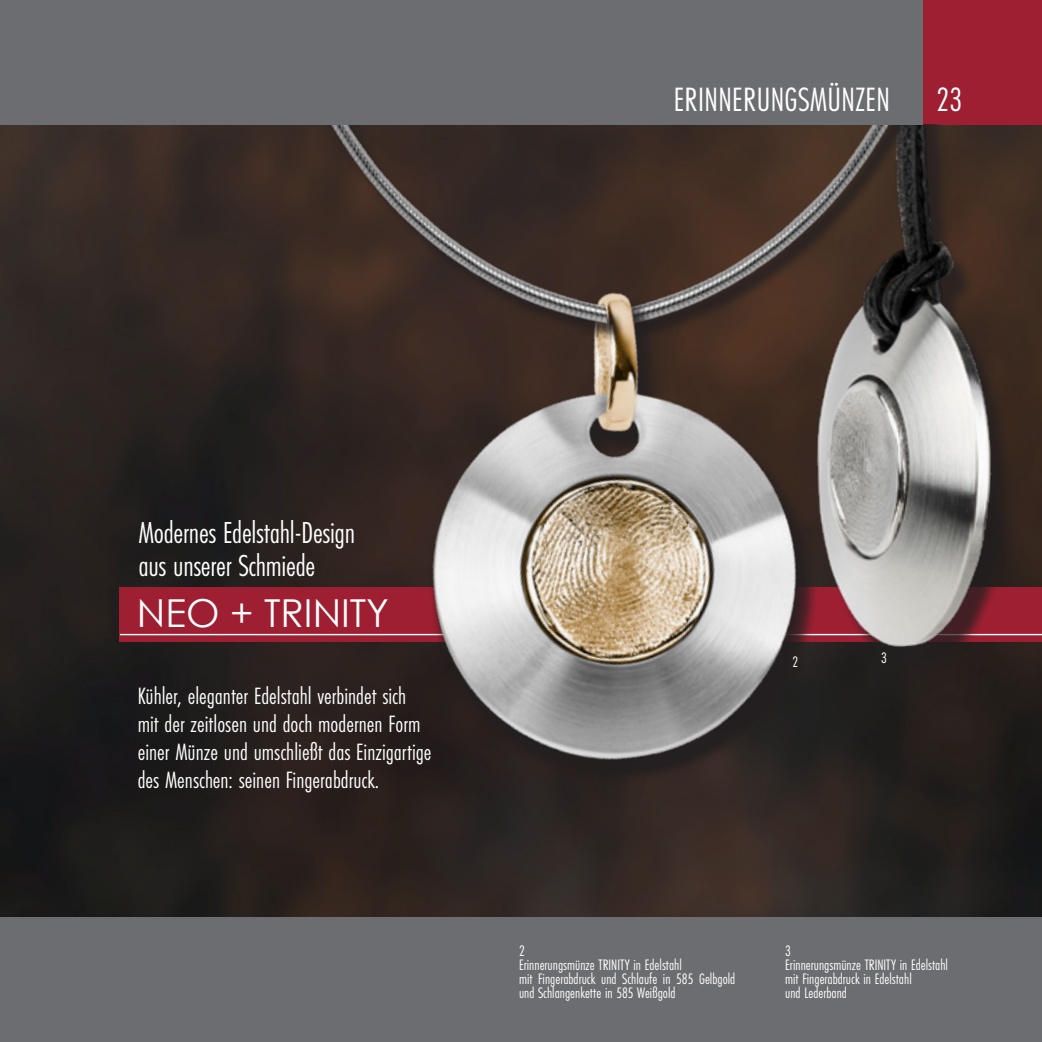
<style>
.page{position:relative;width:1042px;height:1042px;background:#fff}
.page>*{position:absolute;margin:0;border:0;box-sizing:border-box;transform-origin:0 0}
.t1{font:38.5px "Century Gothic";color:#fff}
.t2{font:35px "Futura PT Cond";letter-spacing:.01em;color:#fff}
.t3{font:31.5px "Futura PT Cond";letter-spacing:-.01em;color:#fff}
.t4{font:24.5px "Futura PT Cond";color:#fff}
.preise{font:15.75px/14px "Futura PT Cond";color:#fff}
</style>
<div class="page">
<img style="left:1px;top:124px;width:1041px;height:794px">
<div style="left:923px;top:0;width:119px;height:124px;background:#9f1f32"></div>
<div style="left:0;top:918px;width:1042px;height:124px;background:#6c6d70"></div>
<div style="left:120px;top:587px;width:922px;height:54px;background:#9f1f32"></div>
<hr style="left:120px;top:634px;width:922px;height:1px;background:#fff">
<img style="left:1010px;top:124px;width:32px;height:546px">
<img style="left:262px;top:124px;width:748px;height:716px">
<img style="left:296px;top:124px;width:361px;height:312px">
<div style="left:0;top:0;width:923px;height:124px;background:#6c6d70"></div>
<img style="left:0;top:124px;width:1px;height:794px">
<p class="t2" style="left:674px;top:79px;width:218px">ERINNERUNGSMÜNZEN</p>
<p class="t2" style="left:936px;top:79px;width:27px">23</p>
<p class="t3" style="left:138px;top:514px;width:218px">Modernes Edelstahl-Design</p>
<p class="t3" style="left:138px;top:547px;width:178px">aus unserer Schmiede</p>
<p class="t1" style="left:137px;top:586px;width:254px">NEO + TRINITY</p>
<p class="t4" style="left:138px;top:682px;width:270px">Kühler, eleganter Edelstahl verbindet sich</p>
<p class="t4" style="left:138px;top:710px;width:284px">mit der zeitlosen und doch modernen Form</p>
<p class="t4" style="left:138px;top:738px;width:295px">einer Münze und umschließt das Einzigartige</p>
<p class="t4" style="left:138px;top:766px;width:243px">des Menschen: seinen Fingerabdruck.</p>
<p class="preise" style="left:792px;top:655px;width:7px">2</p>
<p class="preise" style="left:881px;top:651px;width:7px">3</p>
<p class="preise" style="left:519px;top:944px;width:7px">2</p>
<p class="preise" style="left:519px;top:958px;width:164px">Erinnerungsmünze TRINITY in Edelstahl</p>
<p class="preise" style="left:519px;top:972px;width:218px">mit Fingerabdruck und Schlaufe in 585 Gelbgold und Schlangenkette in 585 Weißgold</p>
<p class="preise" style="left:785px;top:944px;width:7px">3</p>
<p class="preise" style="left:785px;top:958px;width:164px">Erinnerungsmünze TRINITY in Edelstahl</p>
<p class="preise" style="left:785px;top:972px;width:128px">mit Fingerabdruck in Edelstahl</p>
<p class="preise" style="left:785px;top:986px;width:63px">und Lederband</p>
</div>
